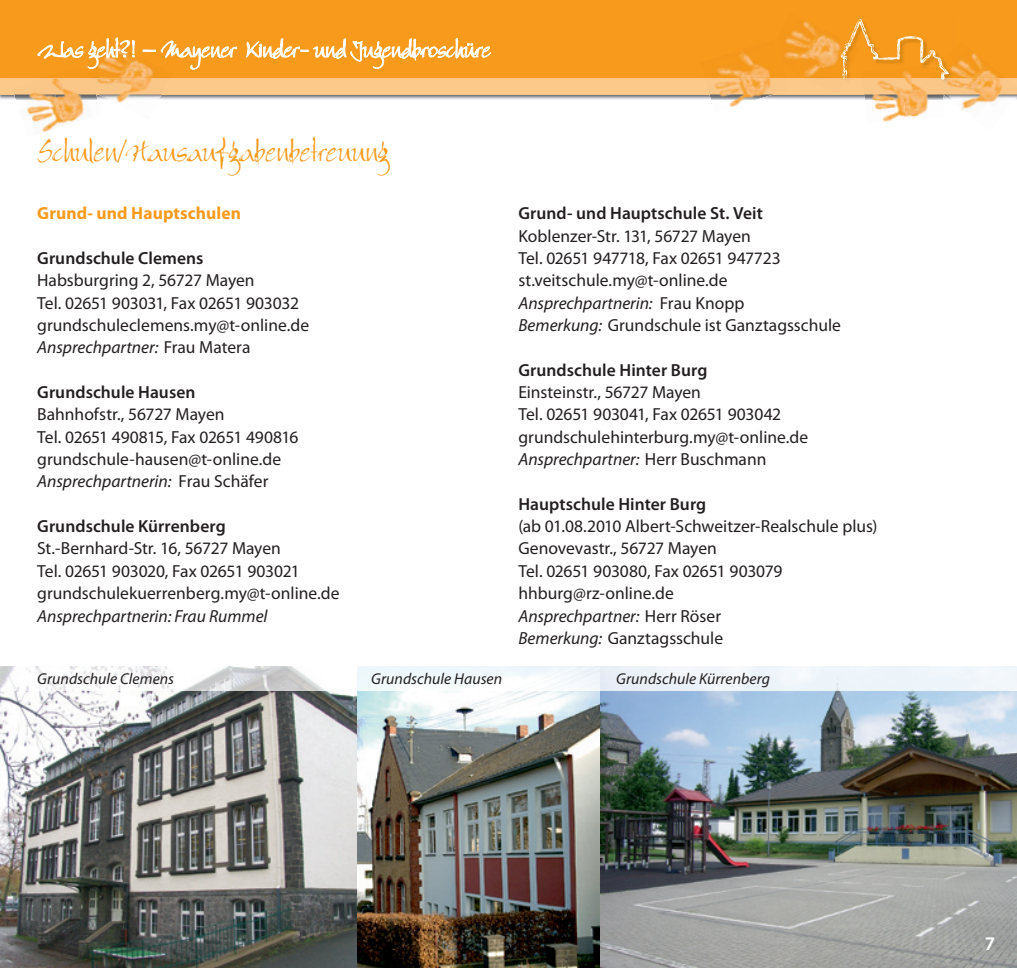
<style>
.page{position:relative;width:1017px;height:968px;background:#fff}
.page>*{position:absolute;margin:0;border:0;box-sizing:border-box;transform-origin:0 0}
.t1{font:31.5px "Bambino";color:#f89a1c}
.t2{font:600 19.25px "Myriad Pro";color:#fff}
.t3{font:17.5px/22.4px "Myriad Pro";color:#231f20}
.t4{font:600 17.5px "Myriad Pro";letter-spacing:.005em;color:#231f20}
.t5{font:italic 17.5px "Myriad Pro";color:#231f20}
.t6{font:700 17.5px "Myriad Pro";letter-spacing:.005em;color:#f89a1c}
.t7{font:italic 15.75px "Myriad Pro";letter-spacing:.005em;color:#231f20}
.s1{font-style:italic}
</style>
<div class="page">
<img style="left:0;top:690px;width:357px;height:277px">
<img style="left:357px;top:690px;width:660px;height:277px">
<img style="left:0;top:666px;width:1017px;height:24px">
<div style="left:0;top:0;width:1017px;height:84px;background:#f89a1c"></div>
<div style="left:0;top:78px;width:1017px;height:16px;background:#fdc98a"></div>
<img style="left:961px;top:100px;width:36px;height:10px">
<img style="left:954px;top:53px;width:52px;height:25px">
<img style="left:864px;top:94px;width:153px;height:6px">
<img style="left:954px;top:79px;width:9px;height:9px">
<img style="left:963px;top:78px;width:39px;height:16px">
<img style="left:874px;top:100px;width:30px;height:22px">
<img style="left:904px;top:100px;width:25px;height:18px">
<img style="left:786px;top:21px;width:28px;height:38px">
<img style="left:799px;top:29px;width:36px;height:48px">
<svg style="left:835px;top:18px;width:119px;height:77px"></svg>
<img style="left:729px;top:100px;width:14px;height:7px">
<img style="left:717px;top:67px;width:20px;height:10px">
<img style="left:737px;top:40px;width:49px;height:37px">
<img style="left:709px;top:94px;width:65px;height:6px">
<img style="left:742px;top:77px;width:29px;height:1px">
<img style="left:714px;top:78px;width:28px;height:16px">
<img style="left:742px;top:78px;width:29px;height:16px">
<img style="left:766px;top:41px;width:17px;height:27px">
<img style="left:116px;top:100px;width:9px;height:3px">
<img style="left:60px;top:94px;width:102px;height:6px">
<img style="left:120px;top:84px;width:29px;height:10px">
<img style="left:26px;top:100px;width:30px;height:32px">
<img style="left:53px;top:100px;width:31px;height:26px">
<img style="left:14px;top:94px;width:46px;height:6px">
<img style="left:30px;top:92px;width:11px;height:2px">
<img style="left:53px;top:84px;width:25px;height:10px">
<svg style="left:37px;top:37px;width:455px;height:47px"></svg>
<h1 class="t1" style="left:37px;top:132px;width:352px">Schulen/Hausaufgabenbetreuung</h1>
<p class="t6" style="left:37px;top:202px;width:205px">Grund- und Hauptschulen</p>
<p class="t4" style="left:37px;top:247px;width:168px">Grundschule Clemens</p>
<p class="t3" style="left:37px;top:269px;width:274px">Habsburgring 2, 56727 Mayen<br>Tel. 02651 903031, Fax 02651 903032 grundschuleclemens.my@t-online.de <span class="s1">Ansprechpartner:</span> Frau Matera</p>
<p class="t4" style="left:37px;top:381px;width:160px">Grundschule Hausen</p>
<p class="t3" style="left:37px;top:403px;width:263px">Bahnhofstr., 56727 Mayen<br>Tel. 02651 490815, Fax 02651 490816 grundschule-hausen@t-online.de<br><span class="s1">Ansprechpartnerin:</span> Frau Schäfer</p>
<p class="t4" style="left:37px;top:515px;width:190px">Grundschule Kürrenberg</p>
<p class="t3" style="left:37px;top:537px;width:304px">St.-Bernhard-Str. 16, 56727 Mayen<br>Tel. 02651 903020, Fax 02651 903021 grundschulekuerrenberg.my@t-online.de</p>
<p class="t5" style="left:37px;top:604px;width:232px">Ansprechpartnerin: Frau Rummel</p>
<p class="t4" style="left:518px;top:202px;width:246px">Grund- und Hauptschule St. Veit</p>
<p class="t3" style="left:518px;top:224px;width:324px">Koblenzer-Str. 131, 56727 Mayen<br>Tel. 02651 947718, Fax 02651 947723 st.veitschule.my@t-online.de <span class="s1">Ansprechpartnerin:</span> Frau Knopp<br><span class="s1">Bemerkung:</span> Grundschule ist Ganztagsschule</p>
<p class="t4" style="left:518px;top:359px;width:190px">Grundschule Hinter Burg</p>
<p class="t3" style="left:518px;top:381px;width:291px">Einsteinstr., 56727 Mayen<br>Tel. 02651 903041, Fax 02651 903042 grundschulehinterburg.my@t-online.de <span class="s1">Ansprechpartner:</span> Herr Buschmann</p>
<p class="t4" style="left:518px;top:492px;width:189px">Hauptschule Hinter Burg</p>
<p class="t3" style="left:518px;top:514px;width:360px">(ab 01.08.2010 Albert-Schweitzer-Realschule plus)<br>Genovevastr., 56727 Mayen<br>Tel. 02651 903080, Fax 02651 903079 hhburg@rz-online.de<br><span class="s1">Ansprechpartner:</span> Herr Röser<br><span class="s1">Bemerkung:</span> Ganztagsschule</p>
<p class="t7" style="left:37px;top:669px;width:138px">Grundschule Clemens</p>
<p class="t7" style="left:371px;top:669px;width:133px">Grundschule Hausen</p>
<p class="t7" style="left:616px;top:669px;width:155px">Grundschule Kürrenberg</p>
<p class="t2" style="left:985px;top:931px;width:12px">7</p>
</div>
